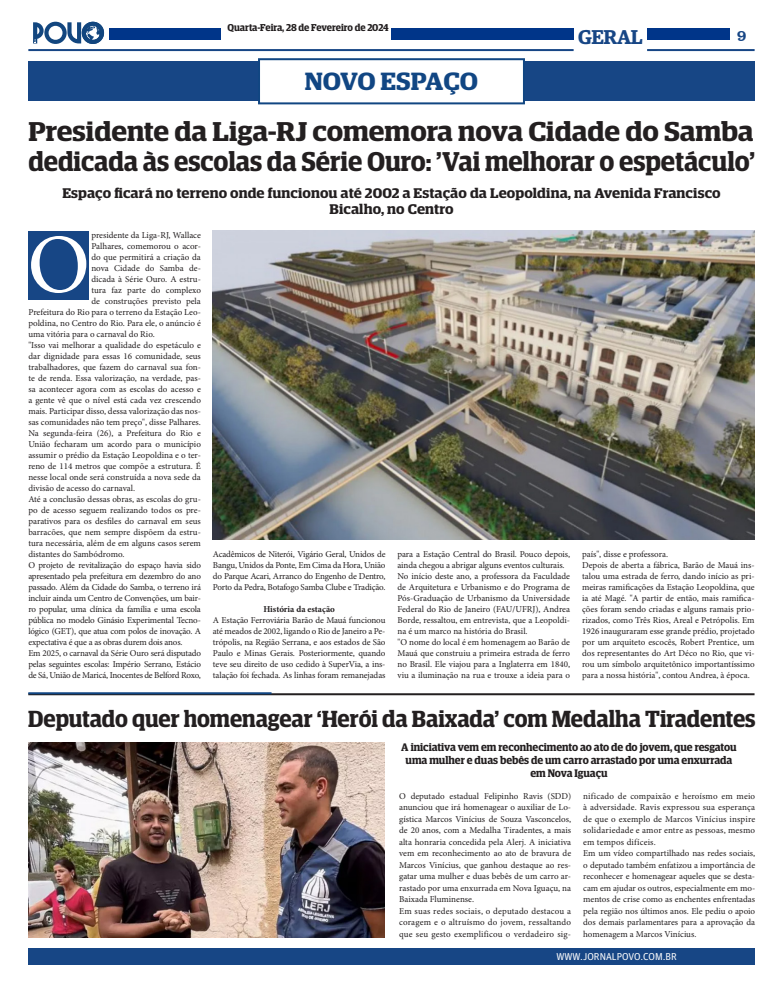
<style>
.page{position:relative;width:783px;height:993px;background:#fff}
.page>*{position:absolute;margin:0;border:0;box-sizing:border-box;transform-origin:0 0}
.t1{font:83.8px "Minion Pro";color:#fff}
.t2{font:600 27.2px/30.2px "Guardian Egyptian Display";letter-spacing:-.005em;color:#231f20;scale:1.1 1}
.t3{font:600 25px "Guardian Egyptian Display";color:#114683;scale:1.1 1}
.t4{font:600 23.4px "Guardian Egyptian Display";letter-spacing:-.005em;color:#231f20}
.t5{font:600 20px "Guardian Egyptian";letter-spacing:-.02em;color:#174685}
.t6{font:16px "Clarendon BT";color:#174685}
.t7{font:600 14px/16px "Guardian Egyptian Display";letter-spacing:.01em;color:#231f20;text-align:center;scale:1.1 1}
.t8{font:600 11px/13px "Guardian Egyptian Display";letter-spacing:-.005em;color:#231f20;text-align:center}
.t9{font:600 10px "Guardian Egyptian Display";letter-spacing:-.005em;color:#231f20}
.t10{font:10px "Guardian Agate Sans G1 D Regular";color:#fff}
.t11{font:9px/11px "Minion Pro";color:#231f20}
.t12{font:9px "Minion Pro";letter-spacing:-.02em;color:#231f20}
.t13{font:700 9px "Minion Pro";color:#231f20}
</style>
<div class="page">
<div style="left:28px;top:947px;width:726px;height:17px;background:#174685"></div>
<svg style="left:33px;top:22px;width:71px;height:22px"></svg>
<div style="left:391px;top:28px;width:182px;height:12px;background:#003589"></div>
<div style="left:647px;top:28px;width:82px;height:12px;background:#003589"></div>
<hr style="left:647px;top:49px;width:107px;height:2px;background:#174685">
<hr style="left:28px;top:49px;width:545px;height:2px;background:#174685">
<div style="left:109px;top:28px;width:112px;height:12px;background:#003589"></div>
<div style="left:28px;top:61px;width:726px;height:40px;background:#174685"></div>
<div style="left:259px;top:59px;width:265px;height:44px;background:#fff"></div>
<div style="left:258px;top:58px;width:267px;height:46px;border:2px solid #114682"></div>
<img style="left:213px;top:231px;width:541px;height:308px">
<hr style="left:28px;top:693px;width:726px;height:2px;background:#231f20">
<hr style="left:28px;top:692px;width:243px;height:2px;background:#114683">
<img style="left:29px;top:742px;width:355px;height:194px">
<div style="left:28px;top:231px;width:61px;height:68px;background:#174685"></div>
<p class="t9" style="left:227px;top:22px;width:162px">Quarta-Feira, 28 de Fevereiro de 2024</p>
<h3 class="t5" style="left:578px;top:22px;width:66px">GERAL</h3>
<h3 class="t6" style="left:736px;top:25px;width:11px">9</h3>
<h3 class="t3" style="left:304px;top:68px;width:159px">NOVO ESPAÇO</h3>
<h2 class="t2" style="left:28px;top:116px;width:662px">Presidente da Liga-RJ comemora nova Cidade do Samba dedicada às escolas da Série Ouro: 'Vai melhorar o espetáculo'</h2>
<h3 class="t7" style="left:62px;top:185px;width:600px">Espaço ficará no terreno onde funcionou até 2002 a Estação da Leopoldina, na Avenida Francisco<br>Bicalho, no Centro</h3>
<p class="t11" style="left:91px;top:229px;width:111px">presidente da Liga-RJ, Wallace</p>
<p class="t11" style="left:91px;top:240px;width:111px">Palhares, comemorou o acor-</p>
<p class="t11" style="left:91px;top:251px;width:111px">do que permitirá a criação da</p>
<p class="t11" style="left:91px;top:262px;width:111px">nova Cidade do Samba de-</p>
<p class="t11" style="left:91px;top:273px;width:111px">dicada à Série Ouro. A estru-</p>
<p class="t11" style="left:91px;top:284px;width:111px">tura faz parte do complexo</p>
<p class="t11" style="left:91px;top:295px;width:111px">de construções previsto pela</p>
<p class="t11" style="left:28px;top:306px;width:174px">Prefeitura do Rio para o terreno da Estação Leo-</p>
<p class="t11" style="left:28px;top:317px;width:174px">poldina, no Centro do Rio. Para ele, o anúncio é</p>
<p class="t11" style="left:28px;top:328px;width:128px">uma vitória para o carnaval do Rio.</p>
<p class="t11" style="left:28px;top:339px;width:174px">"Isso vai melhorar a qualidade do espetáculo e</p>
<p class="t11" style="left:28px;top:350px;width:174px">dar dignidade para essas 16 comunidade, seus</p>
<p class="t11" style="left:28px;top:361px;width:174px">trabalhadores, que fazem do carnaval sua fon-</p>
<p class="t11" style="left:28px;top:372px;width:174px">te de renda. Essa valorização, na verdade, pas-</p>
<p class="t11" style="left:28px;top:383px;width:174px">sa acontecer agora com as escolas do acesso e</p>
<p class="t11" style="left:28px;top:394px;width:174px">a gente vê que o nível está cada vez crescendo</p>
<p class="t11" style="left:28px;top:405px;width:174px">mais. Participar disso, dessa valorização das nos-</p>
<p class="t11" style="left:28px;top:416px;width:174px">sas comunidades não tem preço", disse Palhares.</p>
<p class="t11" style="left:28px;top:427px;width:174px">Na segunda-feira (26), a Prefeitura do Rio e</p>
<p class="t11" style="left:28px;top:438px;width:174px">União fecharam um acordo para o município</p>
<p class="t11" style="left:28px;top:449px;width:174px">assumir o prédio da Estação Leopoldina e o ter-</p>
<p class="t11" style="left:28px;top:460px;width:174px">reno de 114 metros que compõe a estrutura. É</p>
<p class="t11" style="left:28px;top:471px;width:174px">nesse local onde será construída a nova sede da</p>
<p class="t11" style="left:28px;top:482px;width:108px">divisão de acesso do carnaval.</p>
<p class="t11" style="left:28px;top:493px;width:174px">Até a conclusão dessas obras, as escolas do gru-</p>
<p class="t11" style="left:28px;top:504px;width:174px">po de acesso seguem realizando todos os pre-</p>
<p class="t11" style="left:28px;top:515px;width:174px">parativos para os desfiles do carnaval em seus</p>
<p class="t11" style="left:28px;top:526px;width:174px">barracões, que nem sempre dispõem da estru-</p>
<p class="t11" style="left:28px;top:537px;width:174px">tura necessária, além de em alguns casos serem</p>
<p class="t11" style="left:28px;top:548px;width:97px">distantes do Sambódromo.</p>
<p class="t12" style="left:28px;top:558px;width:174px">O projeto de revitalização do espaço havia sido</p>
<p class="t12" style="left:28px;top:569px;width:174px">apresentado pela prefeitura em dezembro do ano</p>
<p class="t12" style="left:28px;top:580px;width:174px">passado. Além da Cidade do Samba, o terreno irá</p>
<p class="t12" style="left:28px;top:591px;width:174px">incluir ainda um Centro de Convenções, um bair-</p>
<p class="t12" style="left:28px;top:602px;width:174px">ro popular, uma clínica da família e uma escola</p>
<p class="t12" style="left:28px;top:613px;width:174px">pública no modelo Ginásio Experimental Tecno-</p>
<p class="t12" style="left:28px;top:624px;width:174px">lógico (GET), que atua com polos de inovação. A</p>
<p class="t12" style="left:28px;top:635px;width:156px">expectativa é que a as obras durem dois anos.</p>
<p class="t12" style="left:28px;top:646px;width:174px">Em 2025, o carnaval da Série Ouro será disputado</p>
<p class="t12" style="left:28px;top:657px;width:174px">pelas seguintes escolas: Império Serrano, Estácio</p>
<p class="t12" style="left:28px;top:668px;width:174px">de Sá, União de Maricá, Inocentes de Belford Roxo,</p>
<h1 class="t1" style="left:27px;top:209px;width:64px">O</h1>
<p class="t11" style="left:213px;top:548px;width:174px;text-align:justify">Acadêmicos de Niterói, Vigário Geral, Unidos de Bangu, Unidos da Ponte, Em Cima da Hora, União do Parque Acari, Arranco do Engenho de Dentro, Porto da Pedra, Botafogo Samba Clube e Tradição.</p>
<p class="t13" style="left:263px;top:602px;width:73px">História da estação</p>
<p class="t11" style="left:213px;top:614px;width:174px;text-align:justify">A Estação Ferroviária Barão de Mauá funcionou até meados de 2002, ligando o Rio de Janeiro a Pe&shy;trópolis, na Região Serrana, e aos estados de São Paulo e Minas Gerais. Posteriormente, quando teve seu direito de uso cedido à SuperVia, a ins&shy;talação foi fechada. As linhas foram remanejadas</p>
<p class="t11" style="left:397px;top:548px;width:174px">para a Estação Central do Brasil. Pouco depois, ainda chegou a abrigar alguns eventos culturais.<br>No início deste ano, a professora da Faculdade de Arquitetura e Urbanismo e do Programa de Pós-Graduação de Urbanismo da Universidade Federal do Rio de Janeiro (FAU/UFRJ), Andrea Borde, ressaltou, em entrevista, que a Leopoldi&shy;na é um marco na história do Brasil.<br>"O nome do local é em homenagem ao Barão de Mauá que construiu a primeira estrada de ferro no Brasil. Ele viajou para a Inglaterra em 1840, viu a iluminação na rua e trouxe a ideia para o</p>
<p class="t11" style="left:582px;top:548px;width:174px">país", disse e professora.<br>Depois de aberta a fábrica, Barão de Mauá ins&shy;talou uma estrada de ferro, dando início as pri&shy;meiras ramificações da Estação Leopoldina, que ia até Magé. "A partir de então, mais ramifica&shy;ções foram sendo criadas e alguns ramais prio&shy;rizados, como Três Rios, Areal e Petrópolis. Em 1926 inauguraram esse grande prédio, projetado por um arquiteto escocês, Robert Prentice, um dos representantes do Art Déco no Rio, que vi&shy;rou um símbolo arquitetônico importantíssimo para a nossa história", contou Andrea, à época.</p>
<h3 class="t4" style="left:28px;top:706px;width:729px">Deputado quer homenagear ‘Herói da Baixada’ com Medalha Tiradentes</h3>
<p class="t8" style="left:401px;top:740px;width:337px">A iniciativa vem em reconhecimento ao ato de do jovem, que resgatou uma mulher e duas bebês de um carro arrastado por uma enxurrada em Nova Iguaçu</p>
<p class="t11" style="left:399px;top:789px;width:173px;line-height:11.5px">O deputado estadual Felipinho Ravis (SDD) anunciou que irá homenagear o auxiliar de Lo&shy;gística Marcos Vinícius de Souza Vasconcelos, de 20 anos, com a Medalha Tiradentes, a mais alta honraria concedida pela Alerj. A iniciativa vem em reconhecimento ao ato de bravura de Marcos Vinícius, que ganhou destaque ao res&shy;gatar uma mulher e duas bebês de um carro ar&shy;rastado por uma enxurrada em Nova Iguaçu, na Baixada Fluminense.<br>Em suas redes sociais, o deputado destacou a coragem e o altruísmo do jovem, ressaltando que seu gesto exemplificou o verdadeiro sig-</p>
<p class="t11" style="left:583px;top:789px;width:173px;line-height:11.5px">nificado de compaixão e heroísmo em meio à adversidade. Ravis expressou sua esperança de que o exemplo de Marcos Vinícius inspire solidariedade e amor entre as pessoas, mesmo em tempos difíceis.<br>Em um vídeo compartilhado nas redes sociais, o deputado também enfatizou a importância de reconhecer e homenagear aqueles que se desta&shy;cam em ajudar os outros, especialmente em mo&shy;mentos de crise como as enchentes enfrentadas pela região nos últimos anos. Ele pediu o apoio dos demais parlamentares para a aprovação da homenagem a Marcos Vinícius.</p>
<p class="t10" style="left:556px;top:949px;width:122px">WWW.JORNALPOVO.COM.BR</p>
</div>
